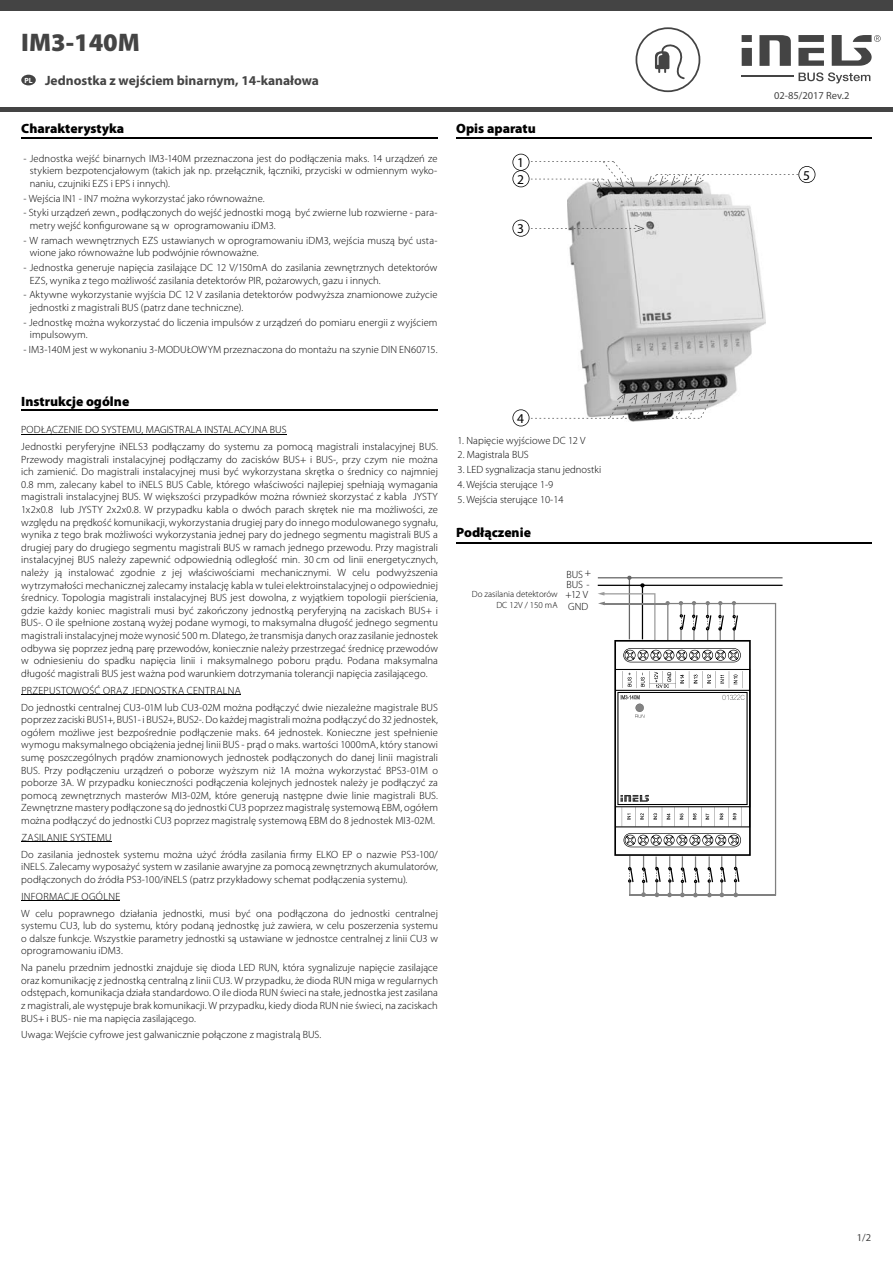
<style>
.page{position:relative;width:893px;height:1263px;background:#fff}
.page>*{position:absolute;margin:0;border:0;box-sizing:border-box;transform-origin:0 0}
.t1{font:900 25.5px "Myriad Pro";color:#444}
.t2{font:900 13.5px "Myriad Pro";color:#000}
.t3{font:700 13.5px "Myriad Pro";color:#444}
.t4{font:13.5px/16.6px "Myriad Pro";color:#000}
.t5{font:300 10.5px/12.6px "Myriad Pro";letter-spacing:.01em;color:#000}
.t6{font:10.5px "Myriad Pro";color:#444}
.t7{font:300 9px/10.8px "Myriad Pro";color:#000;text-align:right}
</style>
<div class="page">
<div style="left:0;top:0;width:893px;height:11px;background:#444"></div>
<hr style="left:0;top:108px;width:893px;height:4px;background:#444">
<div style="left:21px;top:75px;width:15px;height:10px;background:#444;border-radius:50%"></div>
<div style="left:742px;top:48px;width:10px;height:18px;background:#444"></div>
<svg style="left:759px;top:35px;width:32px;height:31px"></svg>
<svg style="left:798px;top:48px;width:26px;height:18px"></svg>
<div style="left:798px;top:35px;width:26px;height:7px;background:#444"></div>
<div style="left:742px;top:35px;width:10px;height:7px;background:#444"></div>
<svg style="left:832px;top:35px;width:49px;height:31px"></svg>
<hr style="left:742px;top:76px;width:52px;height:1px;background:#444">
<svg style="left:799px;top:72px;width:71px;height:11px"></svg>
<svg style="left:635px;top:27px;width:65px;height:65px"></svg>
<hr style="left:21px;top:137px;width:416px;height:2px;background:#000">
<hr style="left:21px;top:410px;width:416px;height:1px;background:#000">
<hr style="left:456px;top:542px;width:416px;height:1px;background:#000">
<hr style="left:456px;top:137px;width:416px;height:2px;background:#000">
<img style="left:567px;top:182px;width:198px;height:223px">
<svg style="left:512px;top:154px;width:122px;height:35px"></svg>
<svg style="left:512px;top:220px;width:132px;height:17px"></svg>
<svg style="left:648px;top:166px;width:167px;height:19px"></svg>
<svg style="left:512px;top:389px;width:204px;height:37px"></svg>
<svg style="left:598px;top:576px;width:184px;height:321px"></svg>
<hr style="left:21px;top:434px;width:266px;height:1px;background:#000">
<hr style="left:21px;top:694px;width:220px;height:1px;background:#000">
<hr style="left:21px;top:841px;width:91px;height:1px;background:#000">
<hr style="left:21px;top:900px;width:99px;height:1px;background:#000">
<h1 class="t1" style="left:21px;top:33px;width:120px">IM3-140M</h1>
<p class="t3" style="left:24px;top:75px;width:296px"><sup>PL</sup> Jednostka z wejściem binarnym, 14-kanałowa</p>
<p class="t2" style="left:21px;top:124px;width:104px">Charakterystyka</p>
<p class="t5" style="left:30px;top:153px;width:409px;text-align:justify;text-indent:-6px">- Jednostka wejść binarnych IM3-140M przeznaczona jest do podłączenia maks. 14 urządzeń ze stykiem bezpotencjałowym (takich jak np. przełącznik, łączniki, przyciski w odmiennym wyko&shy;naniu, czujniki EZS i EPS i innych).</p>
<p class="t5" style="left:23px;top:193px;width:243px">- Wejścia IN1 - IN7 można wykorzystać jako równoważne.</p>
<p class="t5" style="left:30px;top:207px;width:409px;text-indent:-6px">- Styki urządzeń zewn., podłączonych do wejść jednostki mogą być zwierne lub rozwierne - para&shy;metry wejść konfigurowane są w oprogramowaniu iDM3.</p>
<p class="t5" style="left:30px;top:235px;width:409px;text-indent:-6px">- W ramach wewnętrznych EZS ustawianych w oprogramowaniu iDM3, wejścia muszą być usta&shy;wione jako równoważne lub podwójnie równoważne.</p>
<p class="t5" style="left:30px;top:262px;width:409px;text-indent:-6px">- Jednostka generuje napięcia zasilające DC 12 V/150mA do zasilania zewnętrznych detektorów<br>EZS, wynika z tego możliwość zasilania detektorów PIR, pożarowych, gazu i innych.</p>
<p class="t5" style="left:30px;top:289px;width:409px;text-indent:-6px">- Aktywne wykorzystanie wyjścia DC 12 V zasilania detektorów podwyższa znamionowe zużycie jednostki z magistrali BUS (patrz dane techniczne).</p>
<p class="t5" style="left:30px;top:317px;width:409px;text-indent:-6px">- Jednostkę można wykorzystać do liczenia impulsów z urządzeń do pomiaru energii z wyjściem impulsowym.</p>
<p class="t5" style="left:23px;top:344px;width:416px">- IM3-140M jest w wykonaniu 3-MODUŁOWYM przeznaczona do montażu na szynie DIN EN60715.</p>
<p class="t2" style="left:21px;top:396px;width:110px">Instrukcje ogólne</p>
<p class="t5" style="left:21px;top:422px;width:418px;line-height:16.8px">PODŁĄCZENIE DO SYSTEMU, MAGISTRALA INSTALACYJNA BUS<br>Jednostki peryferyjne iNELS3 podłączamy do systemu za pomocą magistrali instalacyjnej BUS.</p>
<p class="t5" style="left:21px;top:454px;width:418px;text-align:justify">Przewody magistrali instalacyjnej podłączamy do zacisków BUS+ i BUS-, przy czym nie można ich zamienić. Do magistrali instalacyjnej musi być wykorzystana skrętka o średnicy co najmniej 0.8 mm, zalecany kabel to iNELS BUS Cable, którego właściwości najlepiej spełniają wymagania magistrali instalacyjnej BUS. W większości przypadków można również skorzystać z kabla JYSTY 1x2x0.8 lub JYSTY 2x2x0.8. W przypadku kabla o dwóch parach skrętek nie ma możliwości, ze względu na prędkość komunikacji, wykorzystania drugiej pary do innego modulowanego sygnału, wynika z tego brak możliwości wykorzystania jednej pary do jednego segmentu magistrali BUS a drugiej pary do drugiego segmentu magistrali BUS w ramach jednego przewodu. Przy magistrali instalacyjnej BUS należy zapewnić odpowiednią odległość min. 30 cm od linii energetycznych, należy ją instalować zgodnie z jej właściwościami mechanicznymi. W celu podwyższenia wytrzymałości mechanicznej zalecamy instalację kabla w tulei elektroinstalacyjnej o odpowiedniej średnicy. Topologia magistrali instalacyjnej BUS jest dowolna, z wyjątkiem topologii pierścienia, gdzie każdy koniec magistrali musi być zakończony jednostką peryferyjną na zaciskach BUS+ i BUS-. O ile spełnione zostaną wyżej podane wymogi, to maksymalna długość jednego segmentu magistrali instalacyjnej może wynosić 500 m. Dlatego, że transmisja danych oraz zasilanie jednostek odbywa się poprzez jedną parę przewodów, koniecznie należy przestrzegać średnicę przewodów w odniesieniu do spadku napięcia linii i maksymalnego poboru prądu. Podana maksymalna długość magistrali BUS jest ważna pod warunkiem dotrzymania tolerancji napięcia zasilającego.</p>
<p class="t5" style="left:21px;top:683px;width:418px;line-height:16.8px">PRZEPUSTOWOŚĆ ORAZ JEDNOSTKA CENTRALNA<br>Do jednostki centralnej CU3-01M lub CU3-02M można podłączyć dwie niezależne magistrale BUS</p>
<p class="t5" style="left:21px;top:714px;width:418px;text-align:justify">poprzez zaciski BUS1+, BUS1- i BUS2+, BUS2-. Do każdej magistrali można podłączyć do 32 jednostek, ogółem możliwe jest bezpośrednie podłączenie maks. 64 jednostek. Konieczne jest spełnienie wymogu maksymalnego obciążenia jednej linii BUS - prąd o maks. wartości 1000mA, który stanowi sumę poszczególnych prądów znamionowych jednostek podłączonych do danej linii magistrali BUS. Przy podłączeniu urządzeń o poborze wyższym niż 1A można wykorzystać BPS3-01M o poborze 3A. W przypadku konieczności podłączenia kolejnych jednostek należy je podłączyć za pomocą zewnętrznych masterów MI3-02M, które generują następne dwie linie magistrali BUS.<br>Zewnętrzne mastery podłączone są do jednostki CU3 poprzez magistralę systemową EBM, ogółem można podłączyć do jednostki CU3 poprzez magistralę systemową EBM do 8 jednostek MI3-02M.</p>
<p class="t5" style="left:21px;top:830px;width:418px;line-height:16.8px">ZASILANIE SYSTEMU<br>Do zasilania jednostek systemu można użyć źródła zasilania firmy ELKO EP o nazwie PS3-100/</p>
<p class="t5" style="left:21px;top:861px;width:418px">iNELS. Zalecamy wyposażyć system w zasilanie awaryjne za pomocą zewnętrznych akumulatorów, podłączonych do źródła PS3-100/iNELS (patrz przykładowy schemat podłączenia systemu).</p>
<p class="t5" style="left:21px;top:889px;width:418px;line-height:16.8px">INFORMACJE OGÓLNE<br>W celu poprawnego działania jednostki, musi być ona podłączona do jednostki centralnej</p>
<p class="t5" style="left:21px;top:920px;width:418px;text-align:justify">systemu CU3, lub do systemu, który podaną jednostkę już zawiera, w celu poszerzenia systemu o dalsze funkcje. Wszystkie parametry jednostki są ustawiane w jednostce centralnej z linii CU3 w oprogramowaniu iDM3.</p>
<p class="t5" style="left:21px;top:962px;width:418px;text-align:justify">Na panelu przednim jednostki znajduje się dioda LED RUN, która sygnalizuje napięcie zasilające oraz komunikację z jednostką centralną z linii CU3. W przypadku, że dioda RUN miga w regularnych odstępach, komunikacja działa standardowo. O ile dioda RUN świeci na stałe, jednostka jest zasilana z magistrali, ale występuje brak komunikacji. W przypadku, kiedy dioda RUN nie świeci, na zaciskach BUS+ i BUS- nie ma napięcia zasilającego.</p>
<p class="t5" style="left:21px;top:1030px;width:302px">Uwaga: Wejście cyfrowe jest galwanicznie połączone z magistralą BUS.</p>
<p class="t2" style="left:456px;top:124px;width:81px">Opis aparatu</p>
<p class="t4" style="left:517px;top:156px;width:8px">1<br>2</p>
<p class="t4" style="left:517px;top:222px;width:8px">3</p>
<p class="t4" style="left:517px;top:411px;width:8px">4</p>
<p class="t5" style="left:458px;top:435px;width:129px">1. Napięcie wyjściowe DC 12 V</p>
<p class="t5" style="left:458px;top:450px;width:73px">2. Magistrala BUS</p>
<p class="t5" style="left:458px;top:464px;width:145px">3. LED sygnalizacja stanu jednostki</p>
<p class="t5" style="left:458px;top:479px;width:97px">4. Wejścia sterujące 1-9</p>
<p class="t5" style="left:458px;top:494px;width:107px">5. Wejścia sterujące 10-14</p>
<p class="t2" style="left:456px;top:528px;width:76px">Podłączenie</p>
<p class="t7" style="left:472px;top:590px;width:87px">Do zasilania detektorów<br>DC 12V / 150 mA</p>
<p class="t5" style="left:566px;top:568px;width:26px;line-height:12px;text-align:right">+<br>BUS -</p>
<p class="t5" style="left:566px;top:565px;width:24px;line-height:20.4px">BUS +12 V</p>
<p class="t5" style="left:568px;top:601px;width:22px">GND</p>
<p class="t6" style="left:774px;top:91px;width:77px">02-85/2017 Rev.2</p>
<p class="t4" style="left:803px;top:168px;width:8px">5</p>
<p class="t6" style="left:857px;top:1233px;width:16px">1/2</p>
</div>
